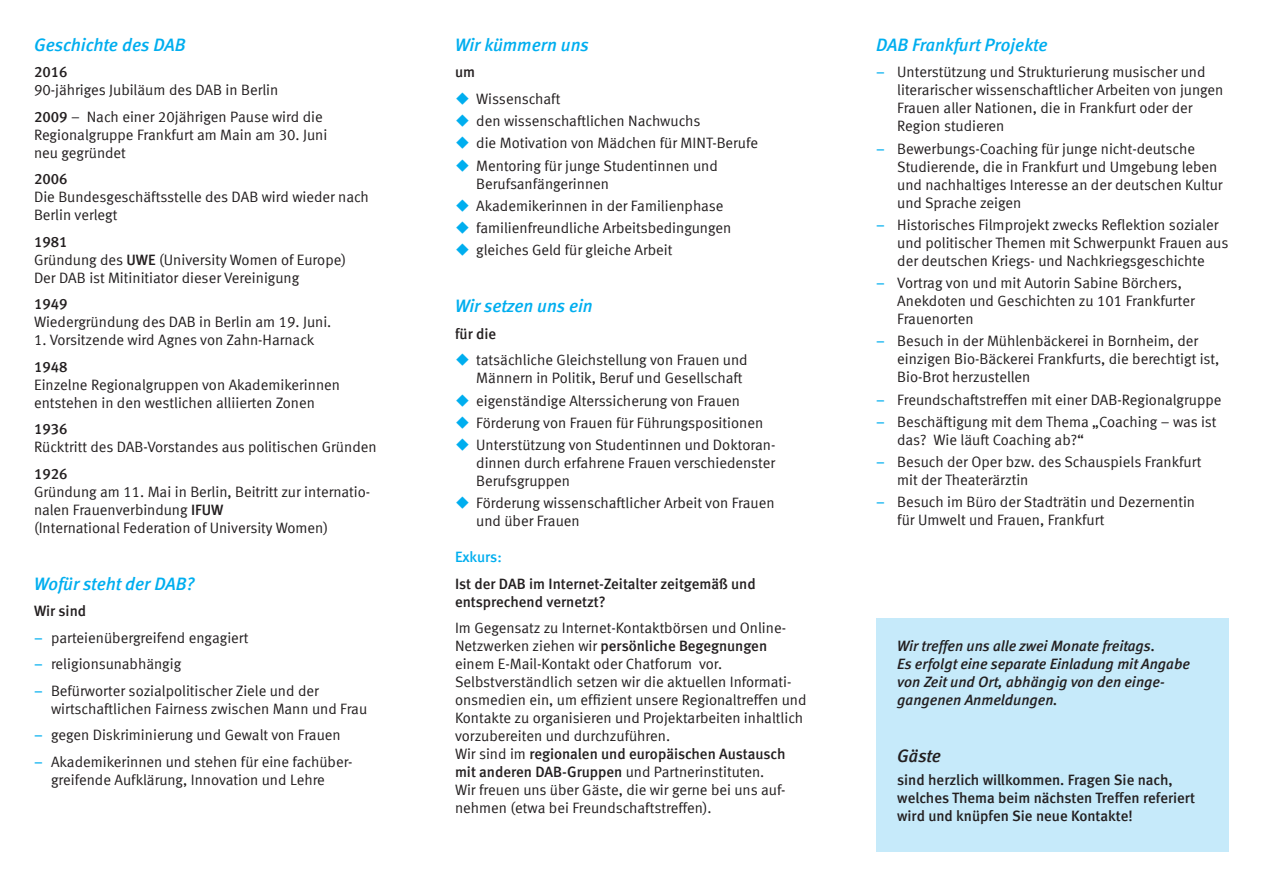
<style>
.page{position:relative;width:1263px;height:893px;background:#fff}
.page>*{position:absolute;margin:0;border:0;box-sizing:border-box;transform-origin:0 0}
.t1{font:italic 700 18px "Mainz Meta";color:#00aeef}
.t2{font:italic 700 18px "Mainz Meta";color:#231f20}
.t3{font:15px/18px "Mainz Meta";color:#231f20}
.t4{font:700 15px/18px "Mainz Meta";color:#231f20}
.t5{font:italic 700 15px/18px "Mainz Meta";color:#231f20}
.t6{font:700 15px "Mainz Meta";color:#00aeef}
.s1{font-weight:700}
.s2{font-weight:700;color:#00aeef}
.s3{color:#00aeef}
.s4{font-family:"Meta";font-weight:500;color:#00aeef}
</style>
<div class="page">
<div style="left:876px;top:618px;width:353px;height:233px;background:#c6eafa"></div>
<p class="t1" style="left:34px;top:34px;width:153px">Geschichte des DAB</p>
<p class="t4" style="left:34px;top:63px;width:35px">2016</p>
<p class="t3" style="left:34px;top:77px;width:290px;line-height:26.5px">90-jähriges Jubiläum des DAB in Berlin<br><span class="s1">2009</span> – Nach einer 20jährigen Pause wird die</p>
<p class="t3" style="left:34px;top:125px;width:295px">Regionalgruppe Frankfurt am Main am 30. Juni neu gegründet</p>
<p class="t4" style="left:34px;top:170px;width:35px">2006</p>
<p class="t3" style="left:34px;top:188px;width:336px">Die Bundesgeschäftsstelle des DAB wird wieder nach<br>Berlin verlegt</p>
<p class="t3" style="left:34px;top:232px;width:314px"><span class="s1">1981<br></span>Gründung des <span class="s1">UWE</span> (University Women of Europe)<br>Der DAB ist Mitinitiator dieser Vereinigung</p>
<p class="t4" style="left:34px;top:295px;width:35px">1949</p>
<p class="t3" style="left:34px;top:313px;width:299px">Wiedergründung des DAB in Berlin am 19. Juni.</p>
<p class="t3" style="left:34px;top:331px;width:282px">1. Vorsitzende wird Agnes von Zahn-Harnack</p>
<p class="t4" style="left:34px;top:357px;width:35px">1948</p>
<p class="t3" style="left:34px;top:375px;width:308px">Einzelne Regionalgruppen von Akademikerinnen entstehen in den westlichen alliierten Zonen</p>
<p class="t4" style="left:34px;top:420px;width:35px">1936</p>
<p class="t3" style="left:34px;top:438px;width:344px">Rücktritt des DAB-Vorstandes aus politischen Gründen</p>
<p class="t4" style="left:34px;top:465px;width:35px">1926</p>
<p class="t3" style="left:34px;top:482px;width:338px">Gründung am 11. Mai in Berlin, Beitritt zur internatio&shy;nalen Frauenverbindung <span class="s1">IFUW<br></span>(International Federation of University Women)</p>
<p class="t1" style="left:34px;top:573px;width:162px">Wofür steht der DAB?</p>
<p class="t4" style="left:34px;top:602px;width:54px">Wir sind</p>
<p class="t3" style="left:34px;top:628px;width:216px"><span class="s2">–</span> parteienübergreifend engagiert</p>
<p class="t3" style="left:34px;top:655px;width:149px"><span class="s2">–</span> religionsunabhängig</p>
<p class="t3" style="left:51px;top:681px;width:318px;text-indent:-17px"><span class="s2">–</span> Befürworter sozialpolitischer Ziele und der wirtschaftlichen Fairness zwischen Mann und Frau</p>
<p class="t3" style="left:34px;top:726px;width:308px"><span class="s2">–</span> gegen Diskriminierung und Gewalt von Frauen</p>
<p class="t3" style="left:51px;top:752px;width:303px;text-indent:-17px"><span class="s2">–</span> Akademikerinnen und stehen für eine fachüber&shy;greifende Aufklärung, Innovation und Lehre</p>
<p class="t1" style="left:455px;top:34px;width:135px">Wir kümmern uns</p>
<p class="t4" style="left:455px;top:63px;width:22px">um</p>
<p class="t3" style="left:455px;top:89px;width:107px"><span class="s3">◆</span> Wissenschaft</p>
<p class="t3" style="left:455px;top:112px;width:247px"><span class="s3">◆</span> den wissenschaftlichen Nachwuchs</p>
<p class="t3" style="left:455px;top:134px;width:305px"><span class="s3">◆</span> die Motivation von Mädchen für MINT-Berufe</p>
<p class="t3" style="left:476px;top:156px;width:243px;text-indent:-21px"><span class="s3">◆</span> Mentoring für junge Studentinnen und<br>Berufsanfängerinnen</p>
<p class="t3" style="left:455px;top:196px;width:270px"><span class="s3">◆</span> Akademikerinnen in der Familienphase</p>
<p class="t3" style="left:455px;top:219px;width:278px"><span class="s3">◆</span> familienfreundliche Arbeitsbedingungen</p>
<p class="t3" style="left:455px;top:241px;width:219px"><span class="s3">◆</span> gleiches Geld für gleiche Arbeit</p>
<p class="t1" style="left:455px;top:295px;width:139px">Wir setzen uns ein</p>
<p class="t4" style="left:455px;top:324px;width:43px">für die</p>
<p class="t3" style="left:476px;top:351px;width:273px;text-indent:-21px"><span class="s3">◆</span> tatsächliche Gleichstellung von Frauen und<br>Männern in Politik, Beruf und Gesellschaft</p>
<p class="t3" style="left:455px;top:391px;width:287px"><span class="s3">◆</span> eigenständige Alterssicherung von Frauen</p>
<p class="t3" style="left:455px;top:413px;width:310px"><span class="s3">◆</span> Förderung von Frauen für Führungspositionen</p>
<p class="t3" style="left:476px;top:436px;width:301px;text-align:justify;text-indent:-21px"><span class="s3">◆</span> Unterstützung von Studentinnen und Doktoran&shy;dinnen durch erfahrene Frauen verschiedenster Berufsgruppen</p>
<p class="t3" style="left:476px;top:494px;width:300px;text-indent:-21px"><span class="s3">◆</span> Förderung wissenschaftlicher Arbeit von Frauen und über Frauen</p>
<p class="t6" style="left:455px;top:548px;width:48px">Exkurs:</p>
<p class="t4" style="left:455px;top:574px;width:302px">Ist der DAB im Internet-Zeitalter zeitgemäß und entsprechend vernetzt?</p>
<p class="t3" style="left:455px;top:619px;width:353px">Im Gegensatz zu Internet-Kontaktbörsen und Online-Netzwerken ziehen wir <span class="s1">persönliche Begegnungen </span>einem E-Mail-Kontakt oder Chatforum vor.<br>Selbstverständlich setzen wir die aktuellen Informati&shy;onsmedien ein, um effizient unsere Regionaltreffen und Kontakte zu organisieren und Projektarbeiten inhaltlich vorzubereiten und durchzuführen.<br>Wir sind im <span class="s1">regionalen und europäischen Austausch mit anderen DAB-Gruppen</span> und Partnerinstituten.<br>Wir freuen uns über Gäste, die wir gerne bei uns auf&shy;nehmen (etwa bei Freundschaftstreffen).</p>
<p class="t1" style="left:876px;top:34px;width:173px">DAB Frankfurt Projekte</p>
<p class="t3" style="left:897px;top:63px;width:328px;text-indent:-21px"><span class="s4">–</span> Unterstützung und Strukturierung musischer und literarischer wissenschaftlicher Arbeiten von jungen Frauen aller Nationen, die in Frankfurt oder der Region studieren</p>
<p class="t3" style="left:897px;top:139px;width:327px;text-indent:-21px"><span class="s4">–</span> Bewerbungs-Coaching für junge nicht-deutsche Studierende, die in Frankfurt und Umgebung leben und nachhaltiges Interesse an der deutschen Kultur und Sprache zeigen</p>
<p class="t3" style="left:897px;top:215px;width:333px;text-indent:-21px"><span class="s4">–</span> Historisches Filmprojekt zwecks Reflektion sozialer und politischer Themen mit Schwerpunkt Frauen aus der deutschen Kriegs- und Nachkriegsgeschichte</p>
<p class="t3" style="left:897px;top:274px;width:299px;text-indent:-21px"><span class="s4">–</span> Vortrag von und mit Autorin Sabine Börchers,<br>Anekdoten und Geschichten zu 101 Frankfurter<br>Frauenorten</p>
<p class="t3" style="left:897px;top:332px;width:324px;text-indent:-21px"><span class="s4">–</span> Besuch in der Mühlenbäckerei in Bornheim, der einzigen Bio-Bäckerei Frankfurts, die berechtigt ist,<br>Bio-Brot herzustellen</p>
<p class="t3" style="left:876px;top:390px;width:347px"><span class="s4">–</span> Freundschaftstreffen mit einer DAB-Regionalgruppe</p>
<p class="t3" style="left:897px;top:412px;width:321px;text-indent:-21px"><span class="s4">–</span> Beschäftigung mit dem Thema „Coaching – was ist das? Wie läuft Coaching ab?“</p>
<p class="t3" style="left:897px;top:453px;width:306px;text-indent:-21px"><span class="s4">–</span> Besuch der Oper bzw. des Schauspiels Frankfurt mit der Theaterärztin</p>
<p class="t3" style="left:897px;top:493px;width:299px;text-indent:-21px"><span class="s4">–</span> Besuch im Büro der Stadträtin und Dezernentin für Umwelt und Frauen, Frankfurt</p>
<p class="t5" style="left:897px;top:637px;width:294px">Wir treffen uns alle zwei Monate freitags.<br>Es erfolgt eine separate Einladung mit Angabe von Zeit und Ort, abhängig von den einge&shy;gangenen Anmeldungen.</p>
<p class="t2" style="left:897px;top:745px;width:45px">Gäste</p>
<p class="t4" style="left:897px;top:770px;width:299px">sind herzlich willkommen. Fragen Sie nach, welches Thema beim nächsten Treffen referiert wird und knüpfen Sie neue Kontakte!</p>
</div>
